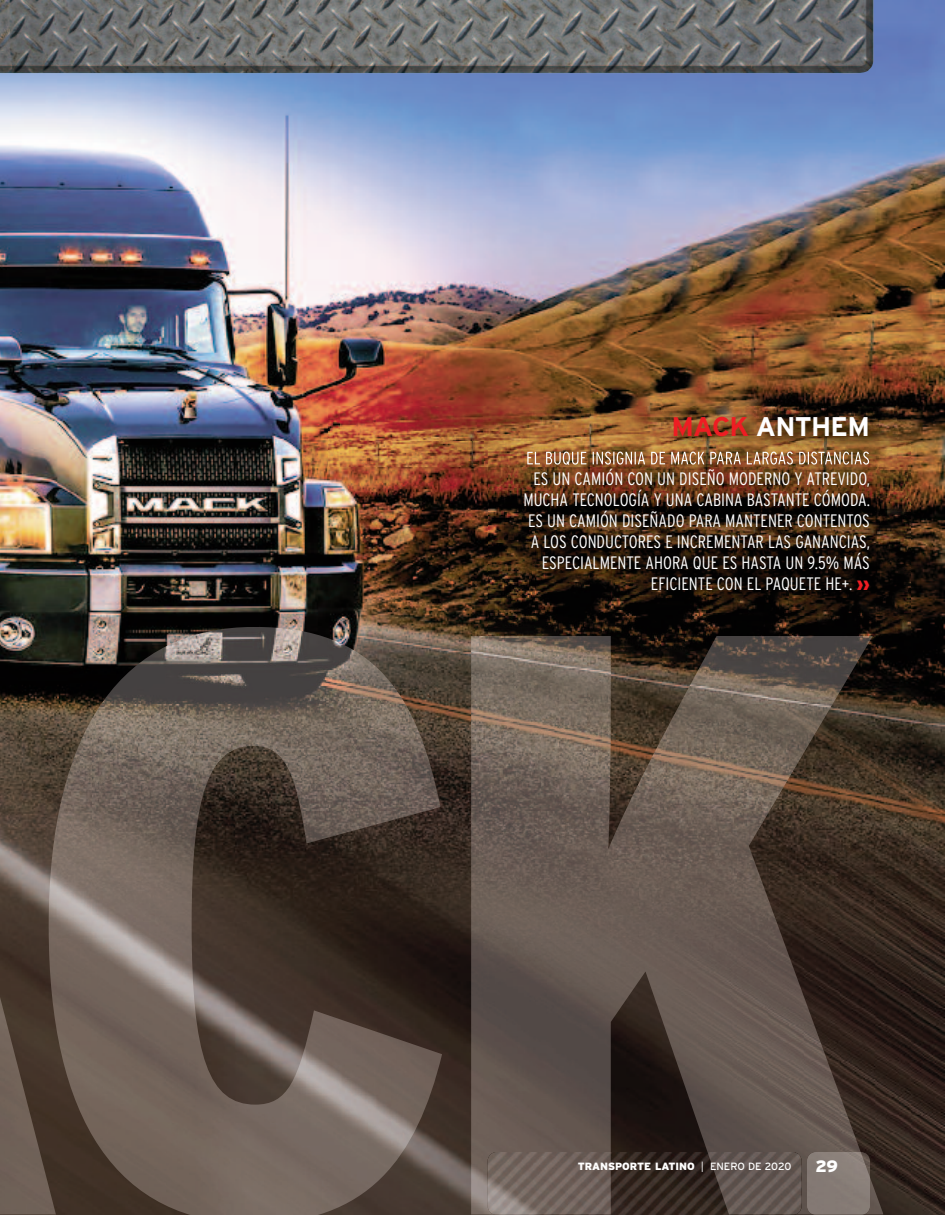
<style>
.page{position:relative;width:945px;height:1215px;background:#fff}
.page>*{position:absolute;margin:0;border:0;box-sizing:border-box;transform-origin:0 0}
.t1{font:700 27px "Interstate";letter-spacing:-.03em;color:#fff}
.t2{font:300 condensed 18px/21px "Interstate";color:#fff;text-align:right}
.t3{font:900 16.5px "Interstate";color:#fff}
.t4{font:900 10.5px "Interstate";color:#fff}
.s1{color:#ee1d23}
.s2{font-weight:900;font-stretch:normal;color:#ee1d23}
.s3{font-weight:300}
.s4{font-weight:400}
</style>
<div class="page">
<img style="left:0;top:0;width:945px;height:1215px">
<img style="left:0;top:627px;width:884px;height:588px">
<img style="left:0;top:0;width:873px;height:74px">
<img style="left:489px;top:466px;width:421px;height:185px">
<img style="left:897px;top:441px;width:13px;height:25px">
<img style="left:489px;top:635px;width:384px;height:16px">
<img style="left:328px;top:406px;width:569px;height:60px">
<img style="left:527px;top:452px;width:169px;height:13px">
<img style="left:488px;top:1152px;width:314px;height:63px">
<img style="left:807px;top:1152px;width:63px;height:63px">
<h1 class="t1" style="left:671px;top:410px;width:200px"><span class="s1">MACK</span> ANTHEM</h1>
<p class="t2" style="left:523px;top:469px;width:348px">ES UN CAMIÓN CON UN DISEÑO MODERNO Y ATREVIDO, MUCHA TECNOLOGÍA Y UNA CABINA BASTANTE CÓMODA.<br>ES UN CAMIÓN DISEÑADO PARA MANTENER CONTENTOS A LOS CONDUCTORES E INCREMENTAR LAS GANANCIAS, ESPECIALMENTE AHORA QUE ES HASTA UN 9.5% MÁS EFICIENTE CON EL PAQUETE HE+. <span class="s2">››</span></p>
<p class="t4" style="left:578px;top:1161px;width:215px">TRANSPORTE LATINO <span class="s3">|</span> <span class="s4">ENERO DE 2020</span></p>
<p class="t3" style="left:815px;top:1157px;width:24px">29</p>
</div>
